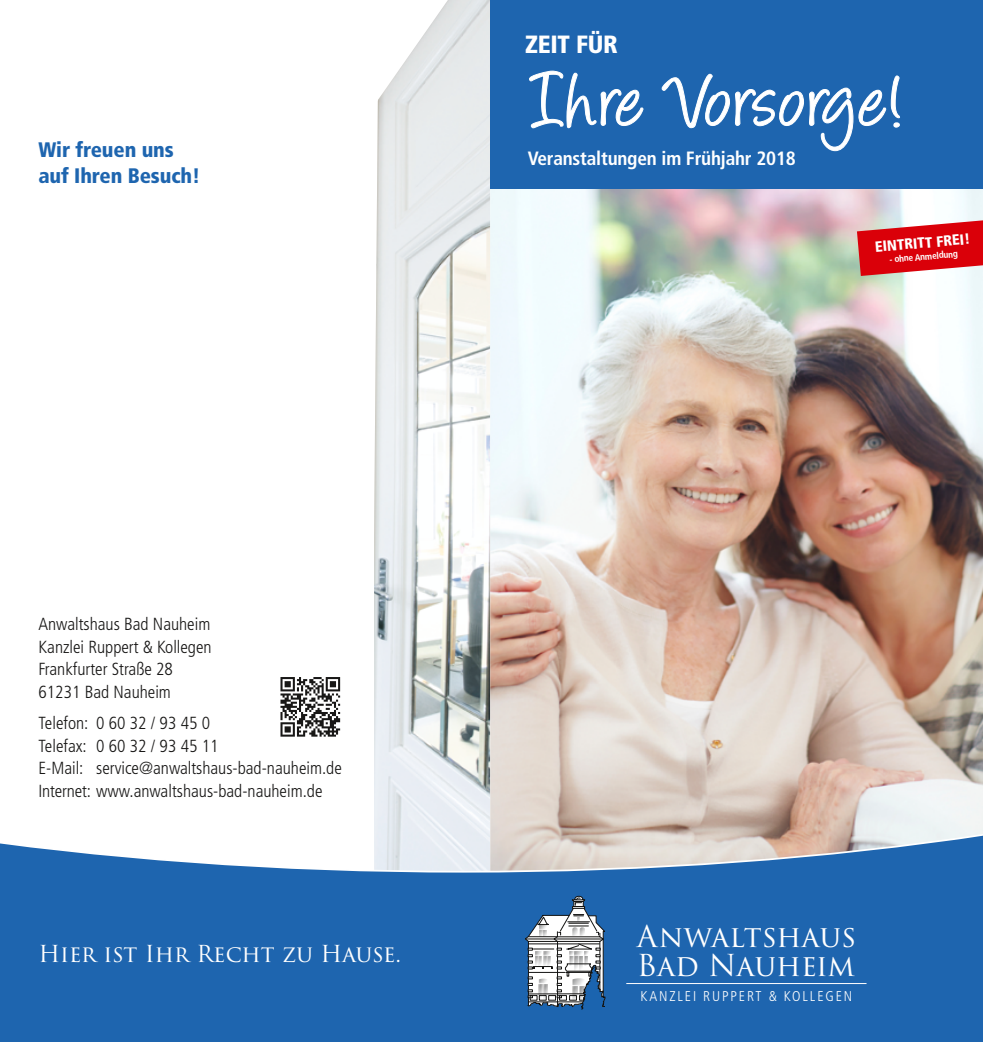
<style>
.page{position:relative;width:983px;height:1042px;background:#fff}
.page>*{position:absolute;margin:0;border:0;box-sizing:border-box;transform-origin:0 0}
.t1{font:87.67px "Angelina";letter-spacing:.04em;color:#fff}
.t2{font:29.4px/29.1px "Trajan Pro 3";color:#fff}
.t3{font:900 condensed 24.85px "Frutiger LT Std";letter-spacing:-.01em;color:#fff}
.t4{font:22.75px "Trajan Pro 3";letter-spacing:-.01em;color:#fff}
.t5{font:900 condensed 21px/26.2px "Frutiger LT Std";letter-spacing:-.005em;color:#1e65af}
.t6{font:700 condensed 19.25px "Frutiger LT Std";letter-spacing:-.01em;color:#fff}
.t7{font:300 condensed 17.5px/22.6px "Frutiger LT Std";color:#181716}
.t8{font:900 condensed 14.88px "Frutiger LT Std";color:#fff}
.t9{font:300 condensed 14.17px "Frutiger LT Std";letter-spacing:.13em;color:#fff}
.t10{font:700 condensed 9.45px "Frutiger LT Std";color:#fff}
</style>
<div class="page">
<div style="left:0;top:530px;width:982px;height:512px;background:#1e65af"></div>
<img style="left:0;top:0;width:982px;height:872px">
<svg style="left:313px;top:0;width:135px;height:549px"></svg>
<div style="left:490px;top:0;width:492px;height:188px;background:#1e65af"></div>
<svg style="left:278px;top:675px;width:64px;height:64px"></svg>
<svg style="left:280px;top:677px;width:60px;height:59px;background:#888787"></svg>
<hr style="left:626px;top:983px;width:240px;height:1px;background:#fff">
<svg style="left:525px;top:896px;width:81px;height:114px"></svg>
<svg style="left:529px;top:70px;width:114px;height:59px"></svg>
<svg style="left:661px;top:73px;width:239px;height:79px"></svg>
<svg style="left:0;top:186px;width:491px;height:63px"></svg>
<svg style="left:856px;top:220px;width:126px;height:56px;background:#dc3339"></svg>
<p class="t5" style="left:38px;top:136px;width:163px">Wir freuen uns auf Ihren Besuch!</p>
<h3 class="t3" style="left:525px;top:29px;width:94px">ZEIT FÜR</h3>
<h1 class="t1" style="left:532px;top:64px;width:374px">Ihre Vorsorge!</h1>
<p class="t6" style="left:527px;top:146px;width:269px">Veranstaltungen im Frühjahr 2018</p>
<p class="t8" style="left:873px;top:238px;width:97px;rotate:-5deg">EINTRITT FREI!</p>
<p class="t10" style="left:888px;top:254px;width:70px;rotate:-5deg">- ohne Anmeldung</p>
<p class="t7" style="left:38px;top:613px;width:175px">Anwaltshaus Bad Nauheim<br>Kanzlei Ruppert &amp; Kollegen<br>Frankfurter Straße 28<br>61231 Bad Nauheim</p>
<p class="t7" style="left:38px;top:712px;width:305px">Telefon: 0 60 32 / 93 45 0<br>Telefax: 0 60 32 / 93 45 11<br>E-Mail: service@anwaltshaus-bad-nauheim.de Internet: www.anwaltshaus-bad-nauheim.de</p>
<h3 class="t4" style="left:38px;top:938px;width:364px">Hier ist Ihr Recht zu Hause.</h3>
<h2 class="t2" style="left:636px;top:923px;width:221px">Anwaltshaus<br>Bad Nauheim</h2>
<p class="t9" style="left:640px;top:987px;width:213px">KANZLEI RUPPERT &amp; KOLLEGEN</p>
</div>
